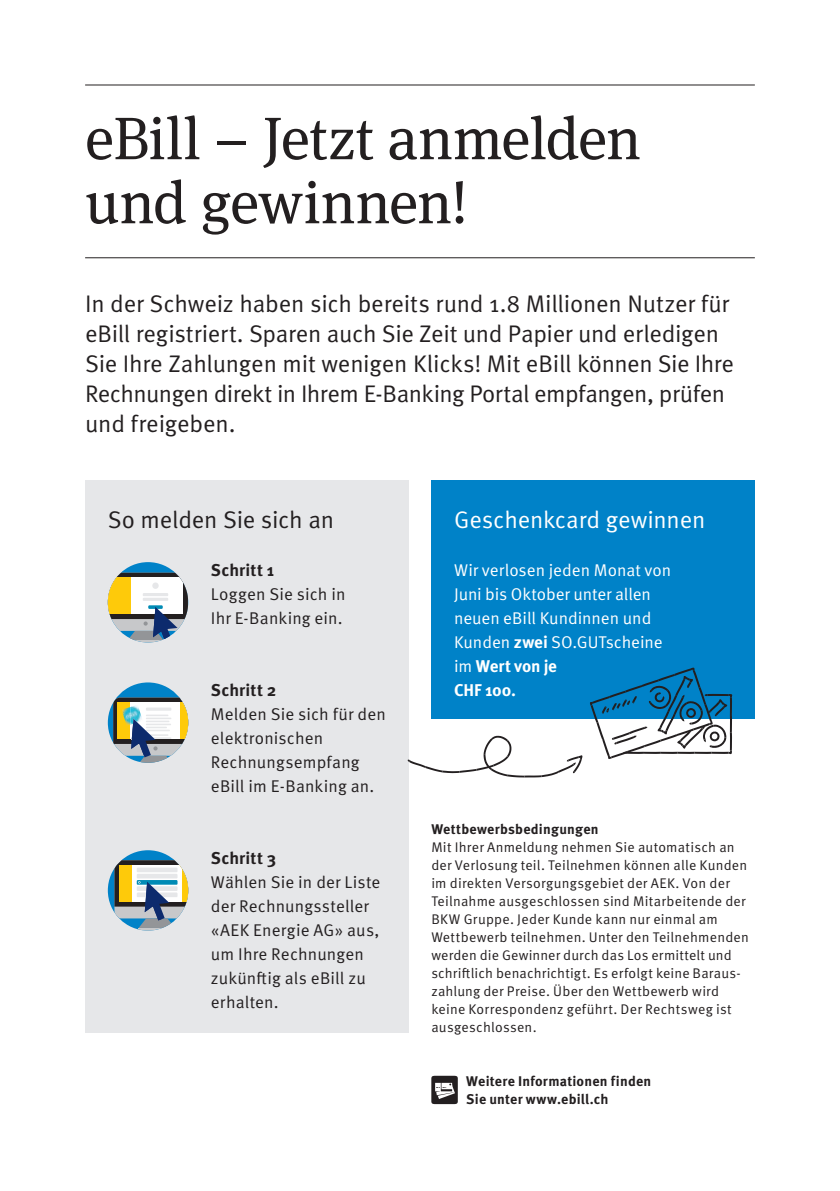
<style>
.page{position:relative;width:840px;height:1191px;background:#fff}
.page>*{position:absolute;margin:0;border:0;box-sizing:border-box;transform-origin:0 0}
.t1{font:60px/64px "Meta Serif Pro";letter-spacing:-.01em;color:#231f20}
.t2{font:24px/30px "Meta Pro Norm";letter-spacing:-.01em;color:#231f20}
.t3{font:24px "Meta Pro Norm";letter-spacing:-.005em;color:#fff}
.t4{font:17px/24px "Meta Pro Norm";letter-spacing:.005em;color:#231f20}
.t5{font:17px/24px "Meta Pro Norm";letter-spacing:-.005em;color:#fff}
.t6{font:700 17px "Meta Pro";letter-spacing:.015em;color:#231f20}
.t7{font:700 17px/24px "Meta Pro";letter-spacing:-.01em;color:#fff}
.t8{font:14px/18px "Meta Pro Norm";letter-spacing:.015em;color:#231f20}
.t9{font:700 14px/18px "Meta Pro";letter-spacing:.015em;color:#231f20}
.s1{font-family:"Meta Pro";font-weight:700}
.s2{font-family:"Meta Pro Norm";font-weight:400}
</style>
<div class="page">
<div style="left:85px;top:480px;width:323px;height:552px;background:#e6e7e9"></div>
<hr style="left:85px;top:84px;width:669px;height:1px;background:#231f20">
<hr style="left:85px;top:257px;width:669px;height:1px;background:#231f20">
<svg style="left:431px;top:1075px;width:26px;height:29px"></svg>
<div style="left:108px;top:562px;width:80px;height:80px;background:#0082c8;border-radius:50%"></div>
<svg style="left:108px;top:572px;width:80px;height:70px"></svg>
<div style="left:108px;top:850px;width:80px;height:80px;background:#0082c8;border-radius:50%"></div>
<hr style="left:138px;top:928px;width:37px;height:2px;background:#c7c8ca">
<svg style="left:114px;top:860px;width:74px;height:68px;background:#a5ab9e"></svg>
<div style="left:431px;top:480px;width:323px;height:239px;background:#0082c8"></div>
<svg style="left:590px;top:667px;width:141px;height:92px"></svg>
<div style="left:108px;top:682px;width:80px;height:81px;background:#0082c8;border-radius:50%"></div>
<svg style="left:113px;top:697px;width:75px;height:66px;background:#aeb1a2"></svg>
<svg style="left:407px;top:735px;width:175px;height:42px"></svg>
<h1 class="t1" style="left:85px;top:103px;width:557px">eBill – Jetzt anmelden und gewinnen!</h1>
<p class="t2" style="left:85px;top:287px;width:649px">In der Schweiz haben sich bereits rund 1.8 Millionen Nutzer für eBill registriert. Sparen auch Sie Zeit und Papier und erledigen Sie Ihre Zahlungen mit wenigen Klicks! Mit eBill können Sie Ihre Rechnungen direkt in Ihrem E-Banking Portal empfangen, prüfen und freigeben.</p>
<h2 class="t2" style="left:108px;top:503px;width:228px">So melden Sie sich an</h2>
<p class="t6" style="left:211px;top:557px;width:65px">Schritt 1</p>
<p class="t4" style="left:211px;top:581px;width:136px">Loggen Sie sich in<br>Ihr E-Banking ein.</p>
<p class="t6" style="left:211px;top:677px;width:67px">Schritt 2</p>
<p class="t4" style="left:211px;top:701px;width:176px">Melden Sie sich für den elektronischen<br>Rechnungsempfang eBill im E-Banking an.</p>
<p class="t6" style="left:211px;top:845px;width:67px">Schritt 3</p>
<p class="t4" style="left:211px;top:869px;width:171px">Wählen Sie in der Liste der Rechnungssteller «AEK Energie AG» aus, um Ihre Rechnungen zukünftig als eBill zu erhalten.</p>
<h2 class="t3" style="left:454px;top:502px;width:253px">Geschenkcard gewinnen</h2>
<p class="t5" style="left:454px;top:557px;width:218px">Wir verlosen jeden Monat von<br>Juni bis Oktober unter allen neuen eBill Kundinnen und<br>Kunden <span class="s1">zwei</span> SO.GUTscheine</p>
<p class="t7" style="left:454px;top:653px;width:104px"><span class="s2">im</span> Wert von je<br>CHF 100.</p>
<p class="t9" style="left:431px;top:819px;width:169px">Wettbewerbsbedingungen</p>
<p class="t8" style="left:431px;top:837px;width:319px">Mit Ihrer Anmeldung nehmen Sie automatisch an der Verlosung teil. Teilnehmen können alle Kunden im direkten Versorgungsgebiet der AEK. Von der Teilnahme ausgeschlossen sind Mitarbeitende der BKW Gruppe. Jeder Kunde kann nur einmal am Wettbewerb teilnehmen. Unter den Teilnehmenden werden die Gewinner durch das Los ermittelt und schriftlich benachrichtigt. Es erfolgt keine Baraus&shy;zahlung der Preise. Über den Wettbewerb wird keine Korrespondenz geführt. Der Rechtsweg ist ausgeschlossen.</p>
<p class="t9" style="left:466px;top:1071px;width:186px">Weitere Informationen finden<br>Sie unter www.ebill.ch</p>
</div>
